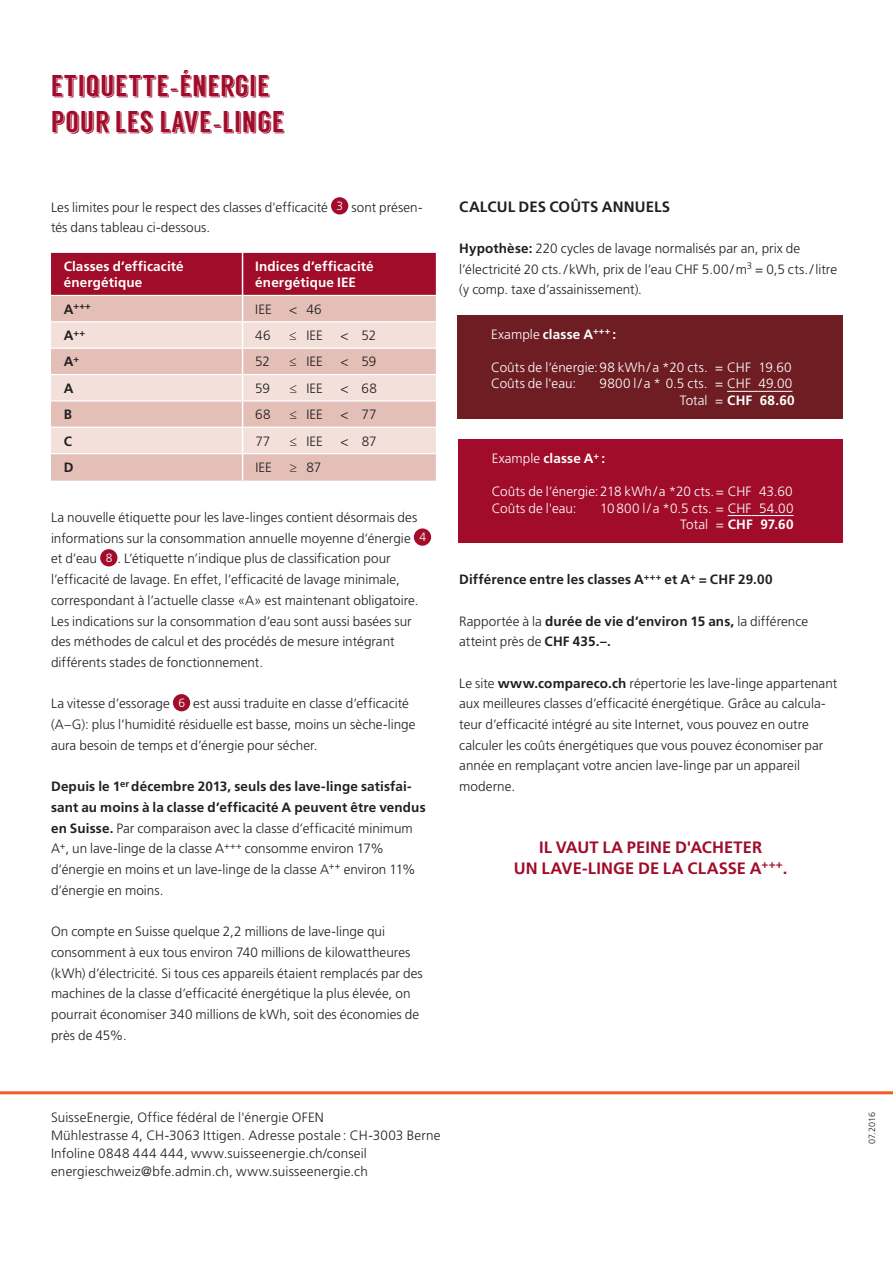
<style>
.page{position:relative;width:893px;height:1263px;background:#fff}
.page>*{position:absolute;margin:0;border:0;box-sizing:border-box;transform-origin:0 0}
.Merkblattzwischentit{font:30px/36px "Langdon";color:#a00c2a}
.Zitatstil_Zitat{font:700 16.5px "Frutiger LT Std";letter-spacing:.005em;color:#a00c2a}
.Paragraphentitel{font:700 15px "Frutiger LT Std";letter-spacing:.01em;color:#231f20}
.Fliesstext{font:300 13.5px/20.7px "Frutiger LT Std";letter-spacing:.005em;color:#231f20}
.Impressum_Rückseite{font:300 13.5px "Frutiger LT Std";letter-spacing:.015em;color:#231f20}
.Fliesstext-2{font:300 13.5px "Frutiger LT Std";letter-spacing:.005em;color:#fff}
.Fliesstext-3{font:700 13.5px/16.5px "Frutiger LT Std";letter-spacing:.01em;color:#fff}
.Fliesstext-4{font:700 13.5px "Frutiger LT Std";letter-spacing:.01em;color:#231f20}
.Fliesstext-5{font:300 13.5px "Frutiger LT Std";letter-spacing:.025em;color:#fff}
.t1{font:300 12px "Frutiger LT Std";color:#fff}
.t2{font:700 9.45px "Frutiger LT Std";color:#231f20}
.Impressum_Rückseite-2{font:300 9px "Frutiger LT Std";color:#231f20}
.s1{font-size:13.5px}
.s2{font-weight:700}
.s3{font-weight:300}
</style>
<div class="page">
<hr style="left:0;top:1091px;width:893px;height:3px;background:#f15b2a">
<div style="left:331px;top:197px;width:17px;height:17px;background:#a00c2a;border-radius:50%"></div>
<svg style="left:51px;top:253px;width:385px;height:228px;background:#ddabac"></svg>
<div style="left:414px;top:528px;width:17px;height:18px;background:#a00c2a;border-radius:50%"></div>
<div style="left:100px;top:549px;width:17px;height:17px;background:#a00c2a;border-radius:50%"></div>
<div style="left:173px;top:694px;width:17px;height:17px;background:#a00c2a;border-radius:50%"></div>
<div style="left:457px;top:315px;width:386px;height:103px;background:#6e1d23"></div>
<svg style="left:727px;top:391px;width:32px;height:1px"></svg>
<hr style="left:759px;top:391px;width:33px;height:1px;background:#fff">
<div style="left:458px;top:439px;width:384px;height:104px;background:#a00c2a"></div>
<svg style="left:728px;top:515px;width:31px;height:1px"></svg>
<hr style="left:759px;top:515px;width:35px;height:1px;background:#fff">
<p class="Merkblattzwischentit" style="left:51px;top:68px;width:235px">ETIQUETTE-ÉNERGIE<br>POUR LES LAVE-LINGE</p>
<p class="Fliesstext" style="left:51px;top:197px;width:278px">Les limites pour le respect des classes d'efficacité</p>
<p class="t1" style="left:337px;top:199px;width:8px">3</p>
<p class="Fliesstext" style="left:351px;top:197px;width:73px">sont présen-</p>
<p class="Fliesstext" style="left:51px;top:217px;width:161px">tés dans tableau ci-dessous.</p>
<p class="Fliesstext-3" style="left:64px;top:258px;width:121px">Classes d’efficacité énergétique</p>
<p class="Fliesstext-3" style="left:255px;top:258px;width:120px">Indices d’efficacité énergétique IEE</p>
<p class="t2" style="left:64px;top:300px;width:29px"><span class="s1">A</span>+++</p>
<p class="Fliesstext" style="left:255px;top:299px;width:18px">IEE</p>
<p class="Fliesstext" style="left:289px;top:299px;width:34px">&lt; 46</p>
<p class="t2" style="left:64px;top:327px;width:23px"><span class="s1">A</span>++</p>
<p class="Fliesstext" style="left:255px;top:325px;width:17px">46</p>
<p class="Fliesstext" style="left:289px;top:325px;width:35px">≤ IEE</p>
<p class="Fliesstext" style="left:340px;top:325px;width:38px">&lt; 52</p>
<p class="Fliesstext-4" style="left:64px;top:354px;width:17px">A<sup>+</sup></p>
<p class="Fliesstext" style="left:255px;top:352px;width:16px">52</p>
<p class="Fliesstext" style="left:289px;top:352px;width:35px">≤ IEE</p>
<p class="Fliesstext" style="left:340px;top:352px;width:38px">&lt; 59</p>
<p class="Fliesstext-4" style="left:64px;top:380px;width:11px">A</p>
<p class="Fliesstext" style="left:255px;top:378px;width:16px">59</p>
<p class="Fliesstext" style="left:289px;top:378px;width:35px">≤ IEE</p>
<p class="Fliesstext" style="left:340px;top:378px;width:38px">&lt; 68</p>
<p class="Fliesstext-4" style="left:64px;top:406px;width:10px">B</p>
<p class="Fliesstext" style="left:255px;top:404px;width:17px">68</p>
<p class="Fliesstext" style="left:289px;top:404px;width:35px">≤ IEE</p>
<p class="Fliesstext" style="left:340px;top:404px;width:38px">&lt; 77</p>
<p class="Fliesstext-4" style="left:64px;top:433px;width:10px">C</p>
<p class="Fliesstext" style="left:255px;top:431px;width:17px">77</p>
<p class="Fliesstext" style="left:289px;top:431px;width:35px">≤ IEE</p>
<p class="Fliesstext" style="left:340px;top:431px;width:38px">&lt; 87</p>
<p class="Fliesstext-4" style="left:64px;top:460px;width:11px">D</p>
<p class="Fliesstext" style="left:255px;top:458px;width:18px">IEE</p>
<p class="Fliesstext" style="left:289px;top:458px;width:33px">≥ 87</p>
<p class="Fliesstext" style="left:51px;top:507px;width:368px">La nouvelle étiquette pour les lave-linges contient désormais des informations sur la consommation annuelle moyenne d‘énergie</p>
<p class="t1" style="left:419px;top:530px;width:8px">4</p>
<p class="Fliesstext" style="left:51px;top:549px;width:369px;text-indent:66px">. L’étiquette n’indique plus de classification pour l’efficacité de lavage. En effet, l’efficacité de lavage minimale, correspondant à l’actuelle classe «A» est maintenant obligatoire.<br>Les indications sur la consommation d’eau sont aussi basées sur des méthodes de calcul et des procédés de mesure intégrant différents stades de fonctionnement.</p>
<p class="Fliesstext" style="left:51px;top:693px;width:120px">La vitesse d’essorage</p>
<p class="t1" style="left:179px;top:696px;width:8px">6</p>
<p class="Fliesstext" style="left:51px;top:549px;width:48px">et d’eau</p>
<p class="t1" style="left:106px;top:551px;width:8px">8</p>
<p class="Fliesstext" style="left:51px;top:693px;width:366px;text-indent:142px">est aussi traduite en classe d’efficacité (A–G): plus l’humidité résiduelle est basse, moins un sèche-linge aura besoin de temps et d’énergie pour sécher.</p>
<p class="Fliesstext" style="left:51px;top:776px;width:376px"><span class="s2">Depuis le 1</span><sup>er</sup> <span class="s2">décembre 2013, seuls des lave-linge satisfai&shy;sant au moins à la classe d’efficacité A peuvent être vendus en Suisse.</span> Par comparaison avec la classe d’efficacité minimum A<sup>+</sup>, un lave-linge de la classe A<sup>+++</sup> consomme environ 17% d’énergie en moins et un lave-linge de la classe A<sup>++</sup> environ 11% d’énergie en moins.</p>
<p class="Fliesstext" style="left:51px;top:921px;width:373px">On compte en Suisse quelque 2,2 millions de lave-linge qui consomment à eux tous environ 740 millions de kilowattheures (kWh) d’électricité. Si tous ces appareils étaient remplacés par des machines de la classe d’efficacité énergétique la plus élevée, on pourrait économiser 340 millions de kWh, soit des économies de près de 45%.</p>
<p class="Paragraphentitel" style="left:459px;top:197px;width:213px">CALCUL DES COÛTS ANNUELS</p>
<p class="Fliesstext" style="left:459px;top:238px;width:379px"><span class="s2">Hypothèse:</span> 220 cycles de lavage normalisés par an, prix de l’électricité 20 cts./ kWh, prix de l’eau CHF 5.00/m<sup>3</sup> = 0,5 cts./litre (y comp. taxe d’assainissement).</p>
<p class="Fliesstext-3" style="left:491px;top:326px;width:127px"><span class="s3">Example</span> classe A<sup>+++</sup> :</p>
<p class="Fliesstext-2" style="left:491px;top:359px;width:302px">Coûts de l‘énergie:98 kWh/a *20 cts. = CHF 19.60</p>
<p class="Fliesstext-2" style="left:491px;top:376px;width:86px">Coûts de l'eau:</p>
<p class="Fliesstext-2" style="left:600px;top:376px;width:194px">9800 l/a * 0.5 cts. = CHF 49.00</p>
<p class="Fliesstext-3" style="left:680px;top:392px;width:116px"><span class="s3">Total =</span> CHF 68.60</p>
<p class="Fliesstext-3" style="left:492px;top:450px;width:115px"><span class="s3">Example</span> classe A<sup>+</sup> :</p>
<p class="Fliesstext-2" style="left:492px;top:484px;width:303px">Coûts de l‘énergie:218 kWh/a *20 cts.= CHF 43.60</p>
<p class="Fliesstext-2" style="left:492px;top:500px;width:86px">Coûts de l'eau:</p>
<p class="Fliesstext-5" style="left:600px;top:500px;width:195px">10800 l/a *0.5 cts. = CHF 54.00</p>
<p class="Fliesstext-3" style="left:680px;top:516px;width:115px"><span class="s3">Total =</span> CHF 97.60</p>
<p class="Fliesstext-4" style="left:459px;top:571px;width:315px">Différence entre les classes A<sup>+++</sup> et A<sup>+</sup> = CHF 29.00</p>
<p class="Fliesstext" style="left:459px;top:611px;width:350px">Rapportée à la <span class="s2">durée de vie d’environ 15 ans,</span> la différence atteint près de <span class="s2">CHF 435.–.</span></p>
<p class="Fliesstext" style="left:459px;top:673px;width:380px">Le site <span class="s2">www.compareco.ch</span> répertorie les lave-linge appartenant aux meilleures classes d’efficacité énergétique. Grâce au calcula&shy;teur d’efficacité intégré au site Internet, vous pouvez en outre calculer les coûts énergétiques que vous pouvez économiser par année en remplaçant votre ancien lave-linge par un appareil moderne.</p>
<p class="Zitatstil_Zitat" style="left:539px;top:838px;width:225px">IL VAUT LA PEINE D'ACHETER</p>
<p class="Zitatstil_Zitat" style="left:514px;top:858px;width:275px">UN LAVE-LINGE DE LA CLASSE A<sup>+++</sup>.</p>
<p class="Impressum_Rückseite" style="left:51px;top:1109px;width:274px">SuisseEnergie, Office fédéral de l'énergie OFEN</p>
<p class="Impressum_Rückseite" style="left:51px;top:1127px;width:391px">Mühlestrasse 4, CH-3063 Ittigen. Adresse postale : CH-3003 Berne</p>
<p class="Impressum_Rückseite" style="left:51px;top:1145px;width:317px">Infoline 0848 444 444, www.suisseenergie.ch/conseil</p>
<p class="Impressum_Rückseite" style="left:51px;top:1163px;width:318px">energieschweiz@bfe.admin.ch, www.suisseenergie.ch</p>
<p class="Impressum_Rückseite-2" style="left:867px;top:1144px;width:34px;rotate:-90deg">07.2016</p>
</div>
